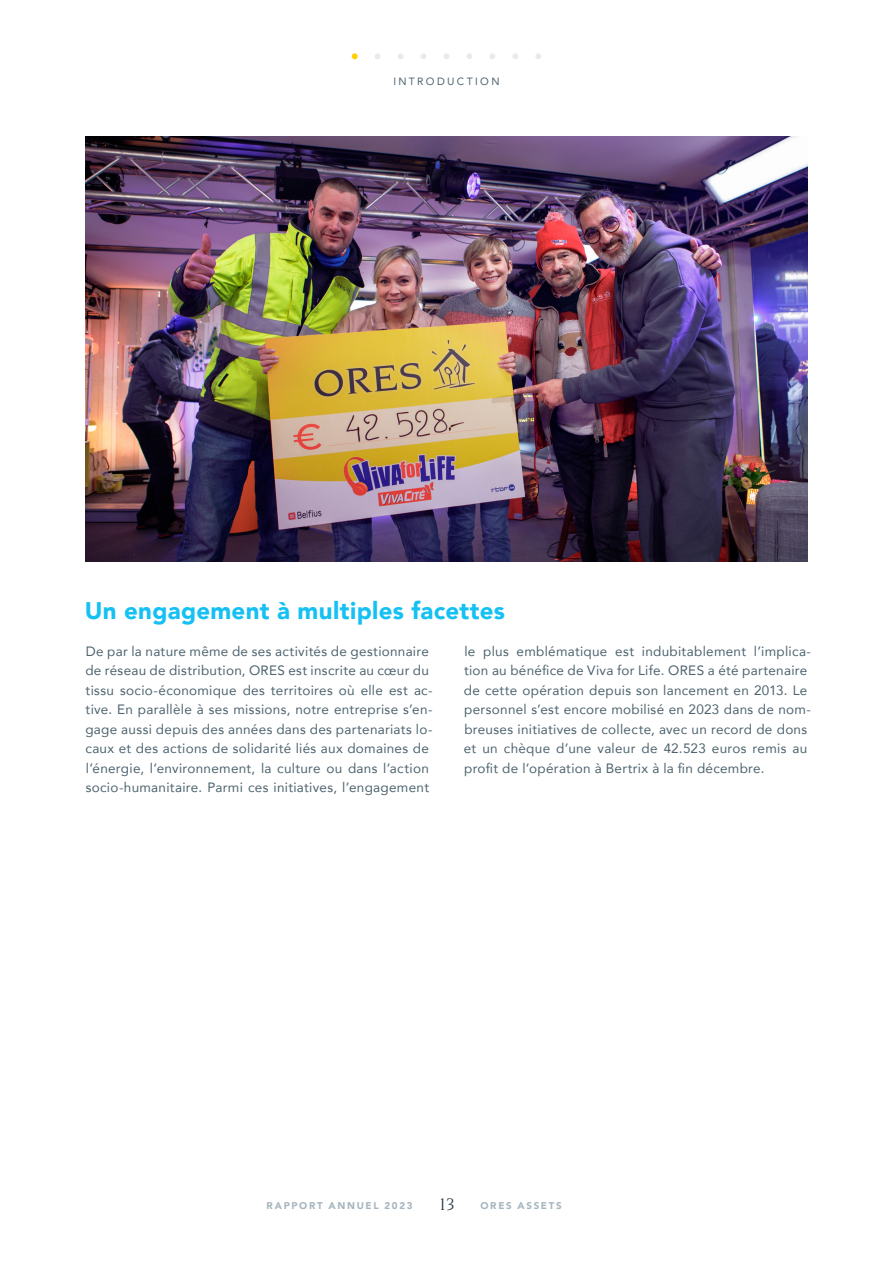
<style>
.page{position:relative;width:893px;height:1263px;background:#fff}
.page>*{position:absolute;margin:0;border:0;box-sizing:border-box;transform-origin:0 0}
.TITRE_2{font:900 24px "Avenir";letter-spacing:.015em;color:#15c0f2}
.t1{font:18px "Novarese Std";color:#21353f}
.BODY_TEXT{font:13.5px/19.5px "Avenir";letter-spacing:.02em;color:#4d636e}
.t2{font:10.5px "Avenir";letter-spacing:.22em;color:#4d636e}
.t3{font:900 9.75px "Avenir";letter-spacing:.17em;color:#a7b6be}
</style>
<div class="page">
<img style="left:85px;top:136px;width:723px;height:425px">
<svg style="left:375px;top:53px;width:6px;height:6px"></svg>
<svg style="left:352px;top:53px;width:6px;height:6px"></svg>
<svg style="left:398px;top:53px;width:6px;height:6px"></svg>
<svg style="left:421px;top:53px;width:5px;height:6px"></svg>
<svg style="left:443px;top:53px;width:6px;height:6px"></svg>
<svg style="left:466px;top:53px;width:6px;height:6px"></svg>
<svg style="left:489px;top:53px;width:6px;height:6px"></svg>
<svg style="left:512px;top:53px;width:6px;height:6px"></svg>
<svg style="left:535px;top:53px;width:6px;height:6px"></svg>
<p class="t2" style="left:393px;top:73px;width:108px">INTRODUCTION</p>
<p class="TITRE_2" style="left:85px;top:590px;width:422px">Un engagement à multiples facettes</p>
<p class="BODY_TEXT" style="left:85px;top:641px;width:349px">De par la nature même de ses activités de gestionnaire de réseau de distribution, ORES est inscrite au cœur du tissu socio-économique des territoires où elle est ac&shy;tive. En parallèle à ses missions, notre entreprise s’en&shy;gage aussi depuis des années dans des partenariats lo&shy;caux et des actions de solidarité liés aux domaines de l’énergie, l’environnement, la culture ou dans l’action socio-humanitaire. Parmi ces initiatives, l’engagement</p>
<p class="BODY_TEXT" style="left:464px;top:641px;width:349px">le plus emblématique est indubitablement l’implica&shy;tion au bénéfice de Viva for Life. ORES a été partenaire de cette opération depuis son lancement en 2013. Le personnel s’est encore mobilisé en 2023 dans de nom&shy;breuses initiatives de collecte, avec un record de dons et un chèque d’une valeur de 42.523 euros remis au profit de l’opération à Bertrix à la fin décembre.</p>
<p class="t3" style="left:267px;top:1197px;width:147px">RAPPORT ANNUEL 2023</p>
<h2 class="t1" style="left:438px;top:1195px;width:18px">13</h2>
<p class="t3" style="left:480px;top:1197px;width:83px">ORES ASSETS</p>
</div>
